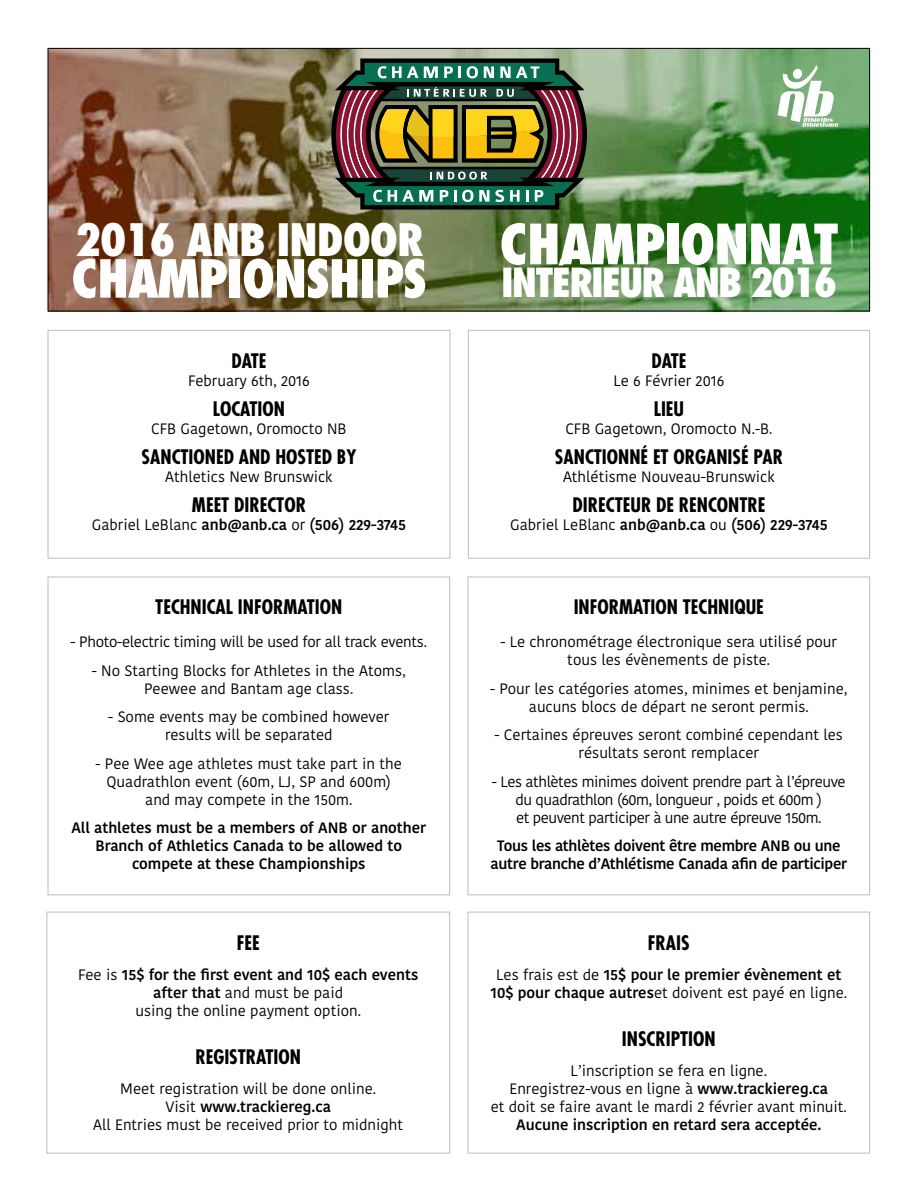
<style>
.page{position:relative;width:918px;height:1188px;background:#fff}
.page>*{position:absolute;margin:0;border:0;box-sizing:border-box;transform-origin:0 0}
.t1{font:800 condensed 54px "Futura Std";letter-spacing:-.025em;color:#fff}
.t2{font:800 condensed 51px "Futura Std";letter-spacing:-.025em;color:#fff}
.t3{font:800 condensed 43.5px "Futura Std";letter-spacing:-.025em;color:#fff}
.t4{font:800 condensed 39px "Futura Std";letter-spacing:-.05em;color:#fff}
.t5{font:700 condensed 19.5px "Futura Std";color:#000}
.t6{font:15px/18px "Kohinoor Bangla";color:#000;text-align:center}
.t7{font:600 15px/18px "Kohinoor Bangla";color:#000;text-align:center}
.t8{font:15px/18px "Kohinoor Bangla";letter-spacing:-.03em;color:#000;text-align:center}
.t9{font:600 15px/18px "Kohinoor Bangla";letter-spacing:-.02em;color:#000;text-align:center}
.t10{font:15px "Kohinoor Bangla";letter-spacing:-.02em;color:#000}
.s1{font-weight:400}
.s2{font-weight:600}
</style>
<div class="page">
<img style="left:50px;top:50px;width:818px;height:259px">
<div style="left:48px;top:48px;width:822px;height:263px;border:1px solid #000"></div>
<div style="left:48px;top:577px;width:402px;height:318px;border:1px solid #bcbec0"></div>
<div style="left:46px;top:912px;width:404px;height:242px;border:1px solid #bcbec0"></div>
<div style="left:468px;top:577px;width:402px;height:318px;border:1px solid #bcbec0"></div>
<div style="left:468px;top:912px;width:402px;height:242px;border:1px solid #bcbec0"></div>
<div style="left:48px;top:330px;width:402px;height:229px;border:1px solid #bcbec0"></div>
<div style="left:468px;top:330px;width:402px;height:229px;border:1px solid #bcbec0"></div>
<svg style="left:331px;top:58px;width:256px;height:152px"></svg>
<svg style="left:778px;top:65px;width:60px;height:62px"></svg>
<h3 class="t3" style="left:75px;top:212px;width:350px">2016 ANB INDOOR</h3>
<h2 class="t2" style="left:71px;top:247px;width:357px">CHAMPIONSHIPS</h2>
<h3 class="t5" style="left:231px;top:349px;width:37px">DATE</h3>
<p class="t6" style="left:188px;top:371px;width:123px">February 6th, 2016</p>
<h3 class="t5" style="left:213px;top:397px;width:74px">LOCATION</h3>
<p class="t6" style="left:151px;top:419px;width:197px">CFB Gagetown, Oromocto NB</p>
<h3 class="t5" style="left:142px;top:445px;width:216px">SANCTIONED AND HOSTED BY</h3>
<p class="t6" style="left:165px;top:467px;width:169px">Athletics New Brunswick</p>
<h3 class="t5" style="left:192px;top:493px;width:116px">MEET DIRECTOR</h3>
<p class="t7" style="left:92px;top:515px;width:316px"><span class="s1">Gabriel LeBlanc</span> anb@anb.ca <span class="s1">or</span> (506) 229-3745</p>
<h3 class="t5" style="left:155px;top:595px;width:189px">TECHNICAL INFORMATION</h3>
<p class="t10" style="left:71px;top:631px;width:358px">- Photo-electric timing will be used for all track events.</p>
<p class="t6" style="left:92px;top:661px;width:315px">- No Starting Blocks for Athletes in the Atoms,<br>Peewee and Bantam age class.</p>
<p class="t6" style="left:108px;top:708px;width:283px">- Some events may be combined however results will be separated</p>
<p class="t6" style="left:96px;top:754px;width:308px">- Pee Wee age athletes must take part in the<br>Quadrathlon event (60m, LJ, SP and 600m) and may compete in the 150m.</p>
<p class="t7" style="left:71px;top:819px;width:356px">All athletes must be a members of ANB or another<br>Branch of Athletics Canada to be allowed to compete at these Championships</p>
<h3 class="t5" style="left:237px;top:930px;width:24px">FEE</h3>
<p class="t6" style="left:78px;top:965px;width:342px">Fee is <span class="s2">15$ for the first event and 10$ each events after that</span> and must be paid<br>using the online payment option.</p>
<h3 class="t5" style="left:195px;top:1044px;width:107px">REGISTRATION</h3>
<p class="t6" style="left:93px;top:1079px;width:311px">Meet registration will be done online.<br>Visit <span class="s2">www.trackiereg.ca<br></span>All Entries must be received prior to midnight</p>
<h1 class="t1" style="left:499px;top:210px;width:341px">CHAMPIONNAT</h1>
<h3 class="t4" style="left:501px;top:258px;width:338px">INTÉRIEUR ANB 2016</h3>
<h3 class="t5" style="left:651px;top:349px;width:37px">DATE</h3>
<p class="t6" style="left:613px;top:371px;width:113px">Le 6 Février 2016</p>
<h3 class="t5" style="left:654px;top:397px;width:32px">LIEU</h3>
<p class="t6" style="left:565px;top:419px;width:209px">CFB Gagetown, Oromocto N.-B.</p>
<h3 class="t5" style="left:555px;top:445px;width:230px">SANCTIONNÉ ET ORGANISÉ PAR</h3>
<p class="t6" style="left:563px;top:467px;width:213px">Athlétisme Nouveau-Brunswick</p>
<h3 class="t5" style="left:573px;top:493px;width:194px">DIRECTEUR DE RENCONTRE</h3>
<p class="t7" style="left:510px;top:515px;width:319px"><span class="s1">Gabriel LeBlanc</span> anb@anb.ca <span class="s1">ou</span> (506) 229-3745</p>
<h3 class="t5" style="left:574px;top:595px;width:192px">INFORMATION TECHNIQUE</h3>
<p class="t6" style="left:501px;top:633px;width:338px">- Le chronométrage électronique sera utilisé pour tous les évènements de piste.</p>
<p class="t6" style="left:490px;top:679px;width:359px">- Pour les catégories atomes, minimes et benjamine, aucuns blocs de départ ne seront permis.</p>
<p class="t6" style="left:495px;top:726px;width:350px">- Certaines épreuves seront combiné cependant les résultats seront remplacer</p>
<p class="t8" style="left:492px;top:772px;width:355px">- Les athlètes minimes doivent prendre part à l’épreuve du quadrathlon (60m, longueur , poids et 600m )<br>et peuvent participer à une autre épreuve 150m.</p>
<p class="t9" style="left:491px;top:837px;width:358px">Tous les athlètes doivent être membre ANB ou une autre branche d’Athlétisme Canada afin de participer</p>
<h3 class="t5" style="left:648px;top:930px;width:43px">FRAIS</h3>
<p class="t7" style="left:490px;top:965px;width:358px"><span class="s1">Les frais est de</span> 15$ pour le premier évènement et<br>10$ pour chaque autres<span class="s1">et doivent est payé en ligne.</span></p>
<h3 class="t5" style="left:622px;top:1026px;width:95px">INSCRIPTION</h3>
<p class="t6" style="left:491px;top:1061px;width:358px">L’inscription se fera en ligne.<br>Enregistrez-vous en ligne à <span class="s2">www.trackiereg.ca<br></span>et doit se faire avant le mardi 2 février avant minuit.</p>
<p class="t7" style="left:516px;top:1115px;width:307px">Aucune inscription en retard sera acceptée.</p>
</div>
